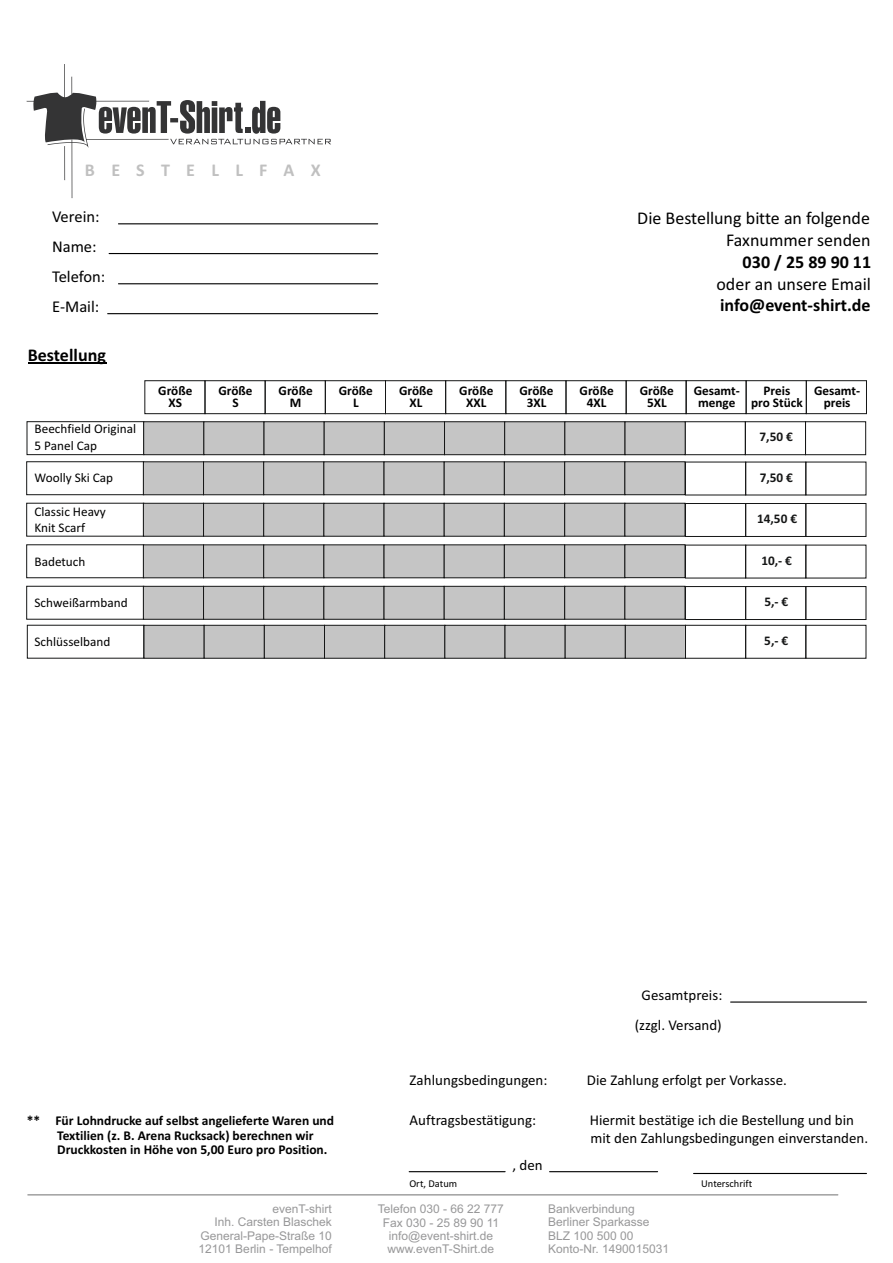
<style>
.page{position:relative;width:893px;height:1263px;background:#fff}
.page>*{position:absolute;margin:0;border:0;box-sizing:border-box;transform-origin:0 0}
.t1{font:18px/21.9px "Calibri";color:#000;text-align:right}
.t2{font:700 18px "Calibri";color:#000}
.t3{font:700 18px "Calibri";color:#c0c0c0}
.t4{font:16.5px/30.3px "Calibri";color:#000}
.t5{font:15px/30.2px "Calibri";color:#000;text-align:center}
.t6{font:700 13.5px/14.9px "Calibri";color:#000}
.t7{font:700 13.35px "Calibri";color:#151616}
.t8{font:700 13.2px/12px "Calibri";color:#000;text-align:center}
.t9{font:13.2px/16.2px "Calibri";color:#000}
.t10{font:700 13.2px "Calibri";color:#151616}
.t11{font:12px/13.4px "Arial";color:#989899;text-align:right}
.t12{font:10.5px "Calibri";color:#000}
</style>
<div class="page">
<hr style="left:118px;top:223px;width:260px;height:1px;background:#000">
<hr style="left:109px;top:253px;width:269px;height:1px;background:#000">
<hr style="left:118px;top:283px;width:260px;height:1px;background:#000">
<hr style="left:108px;top:313px;width:270px;height:1px;background:#000">
<div style="left:27px;top:421px;width:117px;height:34px;border:1px solid #151616"></div>
<div style="left:27px;top:462px;width:117px;height:33px;border:1px solid #151616"></div>
<div style="left:27px;top:545px;width:117px;height:33px;border:1px solid #151616"></div>
<div style="left:27px;top:586px;width:117px;height:33px;border:1px solid #151616"></div>
<div style="left:685px;top:422px;width:60px;height:33px;border:1px solid #151616"></div>
<div style="left:745px;top:422px;width:61px;height:33px;border:1px solid #151616"></div>
<div style="left:805px;top:422px;width:61px;height:33px;border:1px solid #151616"></div>
<svg style="left:143px;top:421px;width:542px;height:34px;background:#b9b9b9"></svg>
<div style="left:685px;top:625px;width:61px;height:33px;border:1px solid #151616"></div>
<div style="left:745px;top:625px;width:61px;height:33px;border:1px solid #151616"></div>
<div style="left:806px;top:625px;width:60px;height:33px;border:1px solid #151616"></div>
<div style="left:745px;top:462px;width:61px;height:33px;border:1px solid #151616"></div>
<div style="left:685px;top:503px;width:61px;height:34px;border:1px solid #151616"></div>
<div style="left:745px;top:503px;width:61px;height:34px;border:1px solid #151616"></div>
<div style="left:806px;top:503px;width:60px;height:34px;border:1px solid #151616"></div>
<div style="left:745px;top:545px;width:61px;height:33px;border:1px solid #151616"></div>
<div style="left:685px;top:586px;width:61px;height:34px;border:1px solid #151616"></div>
<div style="left:745px;top:586px;width:61px;height:34px;border:1px solid #151616"></div>
<div style="left:806px;top:586px;width:60px;height:34px;border:1px solid #151616"></div>
<svg style="left:143px;top:461px;width:542px;height:34px;background:#b8b8b8"></svg>
<svg style="left:143px;top:503px;width:542px;height:34px;background:#b8b8b8"></svg>
<svg style="left:143px;top:544px;width:542px;height:34px;background:#b9b9b9"></svg>
<svg style="left:143px;top:586px;width:543px;height:73px;background:#bcbcbc"></svg>
<hr style="left:28px;top:362px;width:78px;height:2px;background:#000">
<div style="left:145px;top:381px;width:60px;height:33px;border:1px solid #151616"></div>
<div style="left:205px;top:381px;width:60px;height:33px;border:1px solid #151616"></div>
<div style="left:265px;top:381px;width:60px;height:33px;border:1px solid #151616"></div>
<div style="left:325px;top:381px;width:61px;height:33px;border:1px solid #151616"></div>
<div style="left:385px;top:381px;width:61px;height:33px;border:1px solid #151616"></div>
<div style="left:445px;top:381px;width:61px;height:33px;border:1px solid #151616"></div>
<div style="left:686px;top:380px;width:60px;height:34px;border:1px solid #151616"></div>
<div style="left:746px;top:380px;width:60px;height:34px;border:1px solid #151616"></div>
<div style="left:806px;top:380px;width:61px;height:34px;border:1px solid #151616"></div>
<div style="left:506px;top:381px;width:60px;height:33px;border:1px solid #151616"></div>
<div style="left:566px;top:381px;width:60px;height:33px;border:1px solid #151616"></div>
<div style="left:626px;top:381px;width:60px;height:33px;border:1px solid #151616"></div>
<svg style="left:27px;top:64px;width:304px;height:134px"></svg>
<hr style="left:28px;top:1194px;width:810px;height:1px;background:#808080">
<hr style="left:731px;top:1001px;width:135px;height:1px;background:#000">
<hr style="left:409px;top:1171px;width:96px;height:1px;background:#000">
<hr style="left:550px;top:1171px;width:108px;height:1px;background:#000">
<hr style="left:694px;top:1173px;width:172px;height:1px;background:#000">
<h1 class="t3" style="left:85px;top:163px;width:237px">B E S T E L L F A X</h1>
<h2 class="t4" style="left:52px;top:202px;width:55px">Verein:<br>Name:<br>Telefon:<br>E-Mail:</h2>
<h1 class="t2" style="left:28px;top:347px;width:80px">Bestellung</h1>
<h1 class="t1" style="left:637px;top:208px;width:235px">Die Bestellung bitte an folgende<br>Faxnummer senden</h1>
<h1 class="t2" style="left:743px;top:254px;width:130px">030 / 25 89 90 11</h1>
<h1 class="t1" style="left:716px;top:274px;width:156px">oder an unsere Email</h1>
<h1 class="t2" style="left:720px;top:298px;width:152px">info@event-shirt.de</h1>
<p class="t9" style="left:35px;top:422px;width:103px">Beechfield Original<br>5 Panel Cap</p>
<p class="t9" style="left:35px;top:470px;width:80px">Woolly Ski Cap</p>
<p class="t9" style="left:35px;top:505px;width:73px">Classic Heavy<br>Knit Scarf</p>
<p class="t9" style="left:35px;top:554px;width:52px">Badetuch</p>
<p class="t9" style="left:35px;top:596px;width:95px">Schweißarmband</p>
<p class="t9" style="left:35px;top:635px;width:77px">Schlüsselband</p>
<p class="t8" style="left:158px;top:386px;width:36px">Größe<br>XS</p>
<p class="t8" style="left:218px;top:386px;width:36px">Größe<br>S</p>
<p class="t8" style="left:279px;top:386px;width:36px">Größe<br>M</p>
<p class="t8" style="left:339px;top:386px;width:36px">Größe<br>L</p>
<p class="t8" style="left:399px;top:386px;width:36px">Größe<br>XL</p>
<p class="t8" style="left:459px;top:386px;width:36px">Größe<br>XXL</p>
<p class="t8" style="left:694px;top:386px;width:48px">Gesamt&shy;menge</p>
<p class="t8" style="left:751px;top:386px;width:53px">Preis<br>pro Stück</p>
<p class="t8" style="left:814px;top:386px;width:48px">Gesamt&shy;preis</p>
<p class="t8" style="left:519px;top:386px;width:36px">Größe<br>3XL</p>
<p class="t8" style="left:580px;top:386px;width:36px">Größe<br>4XL</p>
<p class="t8" style="left:640px;top:386px;width:36px">Größe<br>5XL</p>
<p class="t10" style="left:760px;top:431px;width:35px">7,50 €</p>
<p class="t7" style="left:760px;top:472px;width:35px">7,50 €</p>
<p class="t10" style="left:757px;top:513px;width:41px">14,50 €</p>
<p class="t10" style="left:761px;top:556px;width:32px">10,- €</p>
<p class="t10" style="left:764px;top:596px;width:25px">5,- €</p>
<p class="t10" style="left:764px;top:635px;width:25px">5,- €</p>
<p class="t5" style="left:635px;top:981px;width:89px">Gesamtpreis: (zzgl. Versand)</p>
<p class="t5" style="left:410px;top:1066px;width:139px">Zahlungsbedingungen:</p>
<p class="t5" style="left:587px;top:1066px;width:201px">Die Zahlung erfolgt per Vorkasse.</p>
<p class="t6" style="left:57px;top:1114px;width:278px;text-indent:-31px">** Für Lohndrucke auf selbst angelieferte Waren und<br>Textilien (z. B. Arena Rucksack) berechnen wir<br>Druckkosten in Höhe von 5,00 Euro pro Position.</p>
<p class="t5" style="left:410px;top:1106px;width:128px">Auftragsbestätigung:</p>
<p class="t5" style="left:590px;top:1112px;width:280px;line-height:18.3px;text-align:left">Hiermit bestätige ich die Bestellung und bin mit den Zahlungsbedingungen einverstanden.</p>
<p class="t5" style="left:512px;top:1151px;width:32px">, den</p>
<p class="t12" style="left:409px;top:1179px;width:49px">Ort, Datum</p>
<p class="t12" style="left:701px;top:1179px;width:53px">Unterschrift</p>
<p class="t11" style="left:199px;top:1203px;width:135px">evenT-shirt<br>Inh. Carsten Blaschek<br>General-Pape-Straße 10<br>12101 Berlin - Tempelhof</p>
<p class="t11" style="left:548px;top:1203px;width:122px;text-align:left">Bankverbindung<br>Berliner Sparkasse<br>BLZ 100 500 00<br>Konto-Nr. 1490015031</p>
<p class="t11" style="left:378px;top:1203px;width:128px;text-align:center">Telefon 030 - 66 22 777<br>Fax 030 - 25 89 90 11 info@event-shirt.de www.evenT-Shirt.de</p>
</div>
